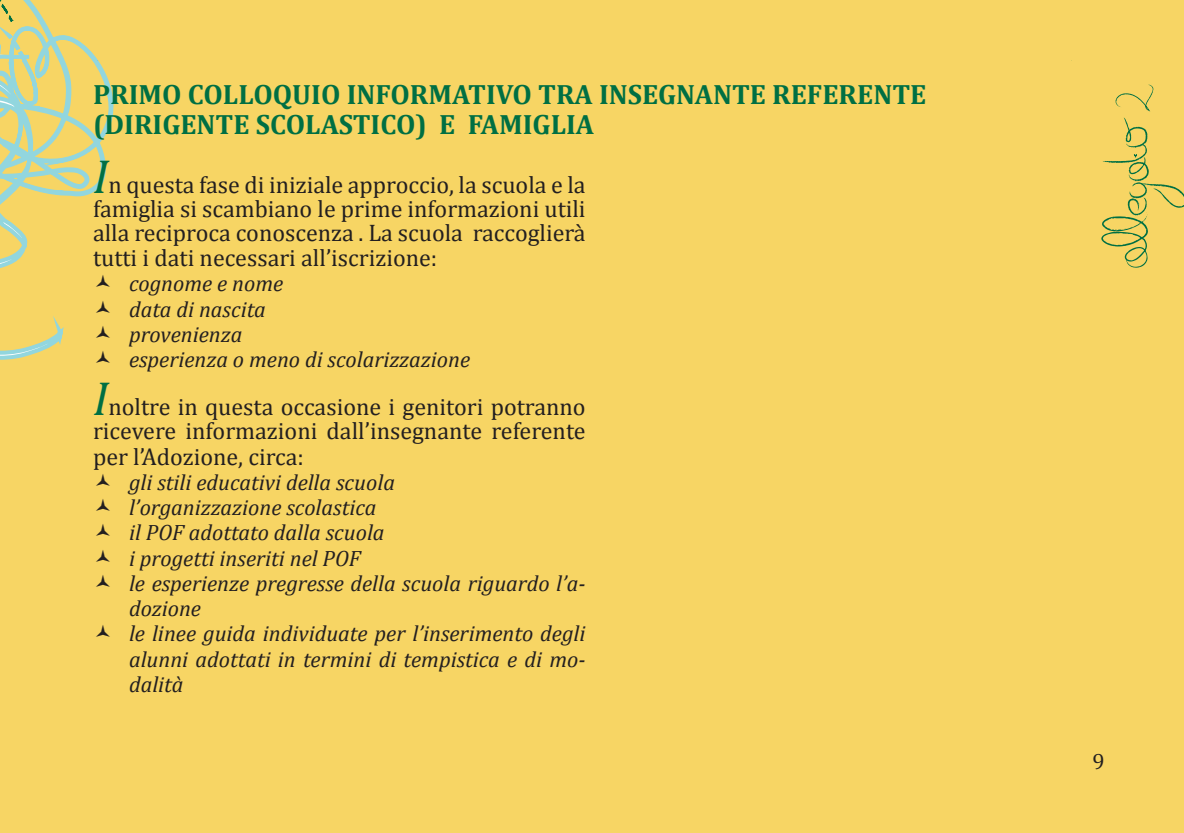
<style>
.page{position:relative;width:1184px;height:833px;background:#fff}
.page>*{position:absolute;margin:0;border:0;box-sizing:border-box;transform-origin:0 0}
.t1{font:700 28px/30.8px "Cambria";color:#006f43}
.t2{font:24px/24.4px "Cambria";color:#231f20;text-align:justify}
.t3{font:italic 22.2px/25.2px "Cambria";color:#231f20}
.t4{font:22px "Cambria";color:#231f20}
.s1{font-style:italic;font-size:48px;color:#006f43}
</style>
<div class="page">
<div style="left:0;top:0;width:1184px;height:832px;background:#f7d564"></div>
<svg style="left:1101px;top:118px;width:83px;height:150px"></svg>
<svg style="left:1115px;top:85px;width:38px;height:26px"></svg>
<svg style="left:0;top:0;width:114px;height:360px"></svg>
<p class="t1" style="left:93px;top:78px;width:835px">PRIMO COLLOQUIO INFORMATIVO TRA INSEGNANTE REFERENTE (DIRIGENTE SCOLASTICO) E FAMIGLIA</p>
<p class="t2" style="left:93px;top:172px;width:494px"><span class="s1">I</span>n questa fase di iniziale approccio, la scuola e la famiglia si scambiano le prime informazioni utili alla reciproca conoscenza . La scuola raccoglierà tutti i dati necessari all’iscrizione:</p>
<p class="t3" style="left:129px;top:270px;width:343px">cognome e nome<br>data di nascita<br>provenienza<br>esperienza o meno di scolarizzazione</p>
<p class="t2" style="left:93px;top:394px;width:494px"><span class="s1">I</span>noltre in questa occasione i genitori potranno ricevere informazioni dall’insegnante referente per l’Adozione, circa:</p>
<p class="t3" style="left:129px;top:468px;width:458px">gli stili educativi della scuola<br>l’organizzazione scolastica<br>il POF adottato dalla scuola<br>i progetti inseriti nel POF<br>le esperienze pregresse della scuola riguardo l’a&shy;dozione<br>le linee guida individuate per l’inserimento degli alunni adottati in termini di tempistica e di mo&shy;dalità</p>
<p class="t4" style="left:1092px;top:748px;width:14px">9</p>
</div>
